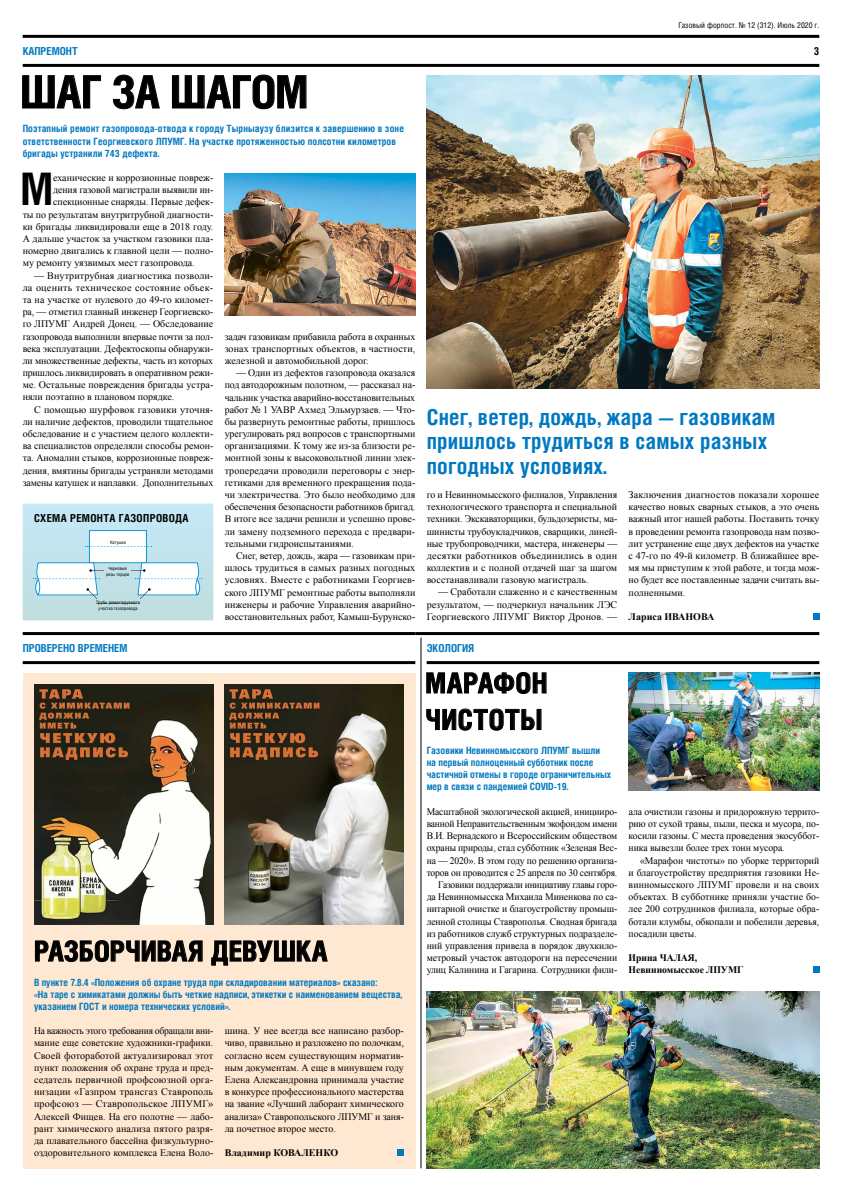
<style>
.page{position:relative;width:842px;height:1191px;background:#fff}
.page>*{position:absolute;margin:0;border:0;box-sizing:border-box;transform-origin:0 0}
.t1{font:700 44.8px "Helios Cond";letter-spacing:.005em;color:#000}
.t2{font:700 27.9px/36.5px "Helios Cond";letter-spacing:.015em;color:#000}
.t3{font:700 22px/24.4px "Helios Cond";letter-spacing:.01em;color:#0079c1}
.t4{font:700 11px "Helios Cond";color:#0079c1}
.t5{font:700 11px "Helios Cond";letter-spacing:.03em;color:#000}
.t6{font:10px/12.2px "Times New Roman";letter-spacing:-.005em;color:#000;text-align:justify}
.t7{font:10px/12.2px "Times New Roman";letter-spacing:-.005em;color:#000;text-align:justify;scale:.96 1}
.t8{font:700 10px/12.2px "Helios Cond";color:#0079c1}
.t9{font:700 10px/12.2px "Times New Roman";letter-spacing:-.005em;color:#000}
.t10{font:8px "Helios Cond";color:#000}
.t11{font:4.7px/5.7px "Helios Cond";color:#000;text-align:center}
.s1{font-family:"Times New Roman PSMT2"}
</style>
<div class="page">
<hr style="left:23px;top:35px;width:796px;height:3px;background:#000">
<hr style="left:23px;top:64px;width:796px;height:3px;background:#000">
<hr style="left:23px;top:632px;width:392px;height:3px;background:#000">
<hr style="left:23px;top:661px;width:392px;height:3px;background:#000">
<div style="left:813px;top:613px;width:6px;height:7px;background:#0079c1"></div>
<svg style="left:22px;top:75px;width:79px;height:33px"></svg>
<svg style="left:113px;top:75px;width:46px;height:34px"></svg>
<svg style="left:172px;top:75px;width:134px;height:34px"></svg>
<img style="left:427px;top:76px;width:392px;height:312px">
<img style="left:225px;top:173px;width:190px;height:142px">
<svg style="left:33px;top:530px;width:169px;height:69px"></svg>
<hr style="left:110px;top:541px;width:16px;height:4px;background:#fff">
<img style="left:109px;top:567px;width:18px;height:4px">
<img style="left:106px;top:573px;width:23px;height:4px">
<hr style="left:415px;top:632px;width:404px;height:3px;background:#000">
<hr style="left:427px;top:661px;width:392px;height:3px;background:#000">
<div style="left:23px;top:673px;width:392px;height:495px;background:#ffe8d2"></div>
<img style="left:34px;top:684px;width:179px;height:240px">
<img style="left:225px;top:684px;width:179px;height:240px">
<div style="left:397px;top:1149px;width:7px;height:7px;background:#0079c1"></div>
<svg style="left:35px;top:940px;width:167px;height:21px"></svg>
<svg style="left:211px;top:940px;width:116px;height:25px"></svg>
<hr style="left:421px;top:637px;width:1px;height:531px;background:#000">
<div style="left:813px;top:966px;width:6px;height:7px;background:#0079c1"></div>
<svg style="left:426px;top:672px;width:120px;height:21px"></svg>
<svg style="left:426px;top:709px;width:115px;height:21px"></svg>
<img style="left:427px;top:991px;width:392px;height:177px">
<img style="left:629px;top:673px;width:190px;height:117px">
<p class="t10" style="left:678px;top:21px;width:142px">Газовый форпост. № 12 (312). Июль 2020 г.</p>
<p class="t4" style="left:23px;top:44px;width:57px">КАПРЕМОНТ</p>
<p class="t5" style="left:814px;top:45px;width:7px">3</p>
<h1 class="t1" style="left:20px;top:65px;width:289px">ШАГ ЗА ШАГОМ</h1>
<p class="t8" style="left:23px;top:122px;width:383px">Поэтапный ремонт газопровода-отвода к городу Тырныаузу близится к завершению в зоне ответственности Георгиевского ЛПУМГ. На участке протяженностью полсотни километров бригады устранили 743 дефекта.</p>
<h1 class="t1" style="left:20px;top:163px;width:34px">М</h1>
<p class="t6" style="left:53px;top:171px;width:162px">еханические и коррозионные повреж<span class="s1">-</span></p>
<p class="t6" style="left:53px;top:184px;width:162px">дения газовой магистрали выявили ин<span class="s1">-</span></p>
<p class="t6" style="left:53px;top:196px;width:162px">спекционные снаряды. Первые дефек<span class="s1">-</span></p>
<p class="t6" style="left:23px;top:208px;width:192px">ты по результатам внутритрубной диагности<span class="s1">-</span></p>
<p class="t6" style="left:23px;top:220px;width:192px">ки бригады ликвидировали еще в 2018 году.</p>
<p class="t6" style="left:23px;top:232px;width:192px">А дальше участок за участком газовики пла<span class="s1">-</span></p>
<p class="t6" style="left:23px;top:245px;width:192px">номерно двигались к главной цели — полно<span class="s1">-</span></p>
<p class="t6" style="left:23px;top:257px;width:174px">му ремонту уязвимых мест газопровода.</p>
<p class="t6" style="left:23px;top:269px;width:192px;text-indent:11px">— Внутритрубная диагностика позволи&shy;ла оценить техническое состояние объек&shy;та на участке от нулевого до 49-го километ&shy;ра, — отметил главный инженер Георгиевско&shy;го ЛПУМГ Андрей Донец. — Обследование газопровода выполнили впервые почти за пол&shy;века эксплуатации. Дефектоскопы обнаружи&shy;ли множественные дефекты, часть из которых пришлось ликвидировать в оперативном режи&shy;ме. Остальные повреждения бригады устра&shy;няли поэтапно в плановом порядке.</p>
<p class="t6" style="left:23px;top:403px;width:192px;text-indent:11px">С помощью шурфовок газовики уточня&shy;ли наличие дефектов, проводили тщательное обследование и с участием целого коллекти&shy;ва специалистов определяли способы ремон&shy;та. Аномалии стыков, коррозионные повреж&shy;дения, вмятины бригады устраняли методами замены катушек и наплавки. Дополнительных</p>
<p class="t5" style="left:34px;top:512px;width:156px">СХЕМА РЕМОНТА ГАЗОПРОВОДА</p>
<p class="t11" style="left:110px;top:539px;width:17px">Катушка</p>
<p class="t11" style="left:106px;top:566px;width:25px">Черновые резы торцов</p>
<p class="t11" style="left:96px;top:600px;width:46px">Трубы ремонтируемого участка газопровода</p>
<p class="t4" style="left:23px;top:641px;width:106px">ПРОВЕРЕНО ВРЕМЕНЕМ</p>
<p class="t6" style="left:225px;top:330px;width:192px">задач газовикам прибавила работа в охранных зонах транспортных объектов, в частности, железной и автомобильной дорог.</p>
<p class="t6" style="left:225px;top:366px;width:192px;text-indent:11px">— Один из дефектов газопровода оказался под автодорожным полотном, — рассказал на&shy;чальник участка аварийно-восстановительных работ № 1 УАВР Ахмед Эльмурзаев. — Что&shy;бы развернуть ремонтные работы, пришлось урегулировать ряд вопросов с транспортными организациями. К тому же из-за близости ре&shy;монтной зоны к высоковольтной линии элек&shy;тропередачи проводили переговоры с энер&shy;гетиками для временного прекращения пода&shy;чи электричества. Это было необходимо для обеспечения безопасности работников бригад.<br>В итоге все задачи решили и успешно прове&shy;ли замену подземного перехода с предвари&shy;тельными гидроиспытаниями.</p>
<p class="t6" style="left:225px;top:549px;width:192px;text-indent:11px">Снег, ветер, дождь, жара — газовикам при&shy;шлось трудиться в самых разных погодных условиях. Вместе с работниками Георгиев&shy;ского ЛПУМГ ремонтные работы выполняли инженеры и рабочие Управления аварийно&shy;восстановительных работ, Камыш-Бурунско<span class="s1">-</span></p>
<h2 class="t2" style="left:34px;top:932px;width:295px">РАЗБОРЧИВАЯ ДЕВУШКА</h2>
<p class="t8" style="left:34px;top:975px;width:370px">В пункте 7.8.4 «Положения об охране труда при складировании материалов» сказано:<br>«На таре с химикатами должны быть четкие надписи, этикетки с наименованием вещества, указанием ГОСТ и номера технических условий».</p>
<p class="t7" style="left:34px;top:1024px;width:188px">На важность этого требования обращали вни&shy;мание еще советские художники-графики.<br>Своей фотоработой актуализировал этот пункт положения об охране труда и пред&shy;седатель первичной профсоюзной орга&shy;низации «Газпром трансгаз Ставрополь профсоюз — Ставропольское ЛПУМГ» Алексей Фищев. На его полотне — лабо&shy;рант химического анализа пятого разря&shy;да плавательного бассейна физкультурно&shy;оздоровительного комплекса Елена Воло<span class="s1">-</span></p>
<p class="t6" style="left:225px;top:1024px;width:181px">шина. У нее всегда все написано разбор&shy;чиво, правильно и разложено по полочкам, согласно всем существующим норматив&shy;ным документам. А еще в минувшем году Елена Александровна принимала участие в конкурсе профессионального мастерства на звание «Лучший лаборант химического анализа» Ставропольского ЛПУМГ и заня&shy;ла почетное второе место.</p>
<p class="t9" style="left:225px;top:1146px;width:115px">Владимир КОВАЛЕНКО</p>
<h3 class="t3" style="left:427px;top:404px;width:350px">Снег, ветер, дождь, жара — газовикам пришлось трудиться в самых разных погодных условиях.</h3>
<p class="t6" style="left:427px;top:488px;width:192px">го и Невинномысского филиалов, Управления технологического транспорта и специальной техники. Экскаваторщики, бульдозеристы, ма&shy;шинисты трубоукладчиков, сварщики, линей&shy;ные трубопроводчики, мастера, инженеры — десятки работников объединились в один коллектив и с полной отдачей шаг за шагом восстанавливали газовую магистраль.</p>
<p class="t6" style="left:427px;top:586px;width:192px;text-indent:11px">— Сработали слаженно и с качественным результатом, — подчеркнул начальник ЛЭС Георгиевского ЛПУМГ Виктор Дронов. —</p>
<p class="t4" style="left:427px;top:641px;width:49px">ЭКОЛОГИЯ</p>
<h2 class="t2" style="left:425px;top:664px;width:124px">МАРАФОН<br>ЧИСТОТЫ</h2>
<p class="t8" style="left:427px;top:744px;width:186px">Газовики Невинномысского ЛПУМГ вышли на первый полноценный субботник после частичной отмены в городе ограничительных мер в связи с пандемией COVID-19.</p>
<p class="t6" style="left:629px;top:488px;width:192px">Заключения диагностов показали хорошее качество новых сварных стыков, а это очень важный итог нашей работы. Поставить точку в проведении ремонта газопровода нам позво&shy;лит устранение еще двух дефектов на участке с 47-го по 49-й километр. В ближайшее вре&shy;мя мы приступим к этой работе, и тогда мож&shy;но будет все поставленные задачи считать вы&shy;полненными.</p>
<p class="t9" style="left:629px;top:610px;width:87px">Лариса ИВАНОВА</p>
<p class="t7" style="left:427px;top:805px;width:200px;text-align:right">Масштабной экологической акцией, иницииро&shy;ванной Неправительственным экофондом имени В.И. Вернадского и Всероссийским обществом охраны природы, стал субботник «Зеленая Вес&shy;на — 2020». В этом году по решению организа&shy;торов он проводится с 25 апреля по 30 сентября.<br>Газовики поддержали инициативу главы горо&shy;да Невинномысска Михаила Миненкова по са&shy;нитарной очистке и благоустройству промыш&shy;ленной столицы Ставрополья. Сводная бригада из работников служб структурных подразделе&shy;ний управления привела в порядок двухкило&shy;метровый участок автодороги на пересечении улиц Калинина и Гагарина. Сотрудники фили<span class="s1">-</span></p>
<p class="t6" style="left:629px;top:805px;width:192px">ала очистили газоны и придорожную террито&shy;рию от сухой травы, пыли, песка и мусора, по&shy;косили газоны. С места проведения экосуббот&shy;ника вывезли более трех тонн мусора.</p>
<p class="t6" style="left:629px;top:854px;width:192px;text-indent:11px">«Марафон чистоты» по уборке территорий и благоустройству предприятия газовики Не&shy;винномысского ЛПУМГ провели и на своих объектах. В субботнике приняли участие бо&shy;лее 200 сотрудников филиала, которые обра&shy;ботали клумбы, обкопали и побелили деревья, посадили цветы.</p>
<p class="t9" style="left:629px;top:951px;width:116px">Ирина ЧАЛАЯ,<br>Невинномысское ЛПУМГ</p>
</div>
